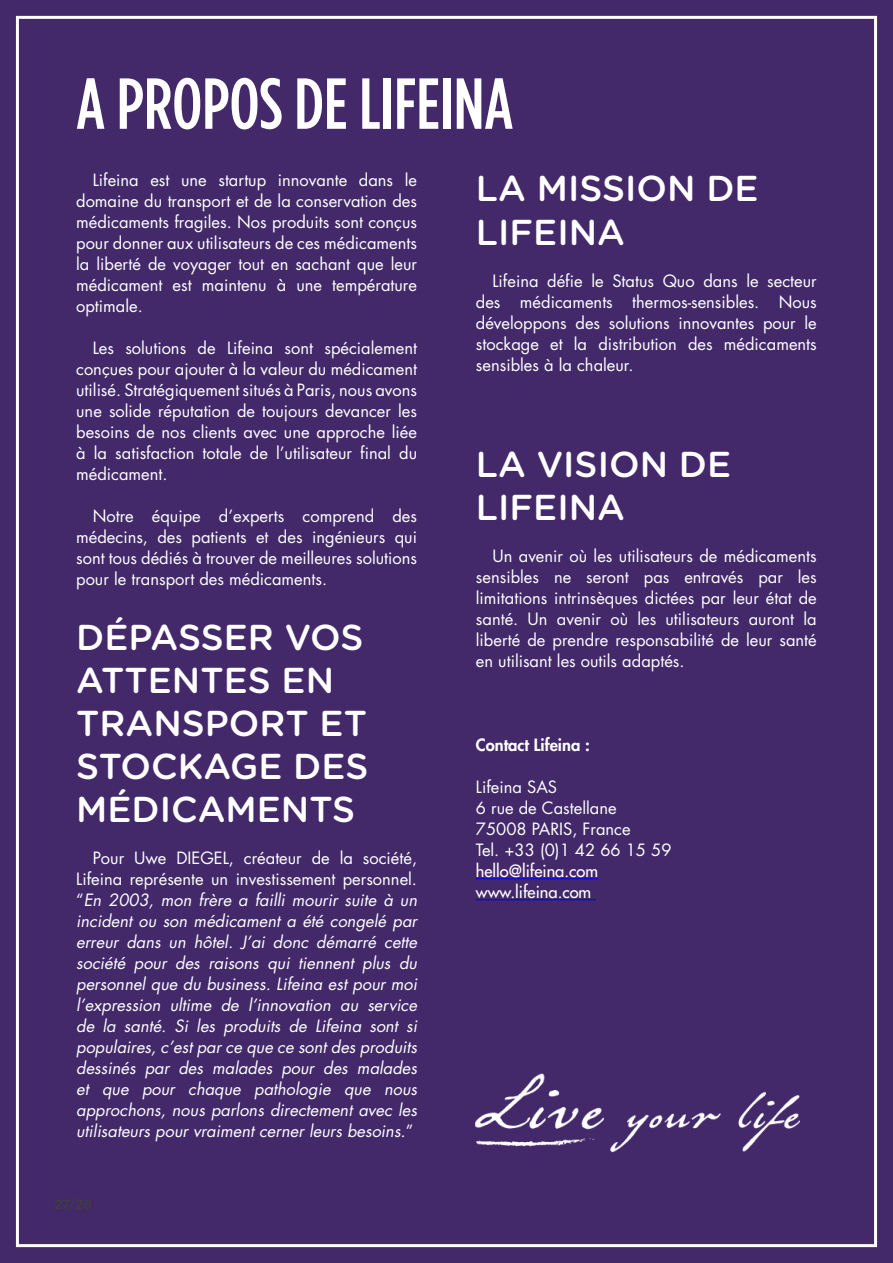
<style>
.page{position:relative;width:893px;height:1263px;background:#43296a}
.page>*{position:absolute;margin:0;border:0;box-sizing:border-box;transform-origin:0 0}
._05_body_text{font:500 72px "Gotham Condensed";color:#fff}
._05_body_text-2{font:500 36px/43.2px "Gotham Rounded";color:#fff}
._05_body_text-3{font:16.5px/21px "Futura Std";color:#fff;text-align:justify}
._05_body_text-4{font:italic 16.5px/21px "Futura Std";color:#fff;text-align:justify}
._05_body_text-5{font:500 16.5px "Futura Std";color:#fff}
._05_body_text-6{font:800 16.5px "Futura Std";color:#fff}
.t1{font:500 13.5px "Gotham Rounded";color:#3e3e3f}
.s1{font-style:normal}
</style>
<div class="page">
<hr style="left:476px;top:878px;width:122px;height:1px;background:#00f">
<hr style="left:476px;top:899px;width:120px;height:1px;background:#00f">
<img style="left:475px;top:1073px;width:325px;height:80px">
<p class="_05_body_text" style="left:76px;top:62px;width:439px">A PROPOS DE LIFEINA</p>
<p class="_05_body_text-3" style="left:76px;top:170px;width:342px;text-indent:16px">Lifeina est une startup innovante dans le domaine du transport et de la conservation des médicaments fragiles. Nos produits sont conçus pour donner aux utilisateurs de ces médicaments la liberté de voyager tout en sachant que leur médicament est maintenu à une température optimale.</p>
<p class="_05_body_text-3" style="left:76px;top:338px;width:342px;text-indent:16px">Les solutions de Lifeina sont spécialement conçues pour ajouter à la valeur du médicament utilisé. Stratégiquement situés à Paris, nous avons une solide réputation de toujours devancer les besoins de nos clients avec une approche liée à la satisfaction totale de l’utilisateur final du médicament.</p>
<p class="_05_body_text-3" style="left:76px;top:506px;width:342px;text-indent:16px">Notre équipe d’experts comprend des médecins, des patients et des ingénieurs qui sont tous dédiés à trouver de meilleures solutions pour le transport des médicaments.</p>
<p class="_05_body_text-2" style="left:76px;top:614px;width:294px">DÉPASSER VOS<br>ATTENTES EN<br>TRANSPORT ET<br>STOCKAGE DES<br>MÉDICAMENTS</p>
<p class="_05_body_text-4" style="left:76px;top:848px;width:342px;text-indent:16px"><span class="s1">Pour Uwe DIEGEL, créateur de la société, Lifeina représente un investissement personnel. “</span>En 2003, mon frère a failli mourir suite à un incident ou son médicament a été congelé par erreur dans un hôtel. J’ai donc démarré cette société pour des raisons qui tiennent plus du personnel que du business. Lifeina est pour moi l’expression ultime de l’innovation au service de la santé. Si les produits de Lifeina sont si populaires, c’est par ce que ce sont des produits dessinés par des malades pour des malades et que pour chaque pathologie que nous approchons, nous parlons directement avec les utilisateurs pour vraiment cerner leurs besoins.<span class="s1">”</span></p>
<p class="t1" style="left:54px;top:1194px;width:40px">27/28</p>
<p class="_05_body_text-2" style="left:476px;top:166px;width:284px">LA MISSION DE<br>LIFEINA</p>
<p class="_05_body_text-3" style="left:476px;top:270px;width:342px;text-indent:16px">Lifeina défie le Status Quo dans le secteur des médicaments thermos-sensibles. Nous développons des solutions innovantes pour le stockage et la distribution des médicaments sensibles à la chaleur.</p>
<p class="_05_body_text-2" style="left:476px;top:441px;width:257px">LA VISION DE<br>LIFEINA</p>
<p class="_05_body_text-3" style="left:476px;top:546px;width:342px;text-indent:16px">Un avenir où les utilisateurs de médicaments sensibles ne seront pas entravés par les limitations intrinsèques dictées par leur état de santé. Un avenir où les utilisateurs auront la liberté de prendre responsabilité de leur santé en utilisant les outils adaptés.</p>
<p class="_05_body_text-6" style="left:476px;top:735px;width:115px">Contact Lifeina :</p>
<p class="_05_body_text-3" style="left:476px;top:777px;width:83px">Lifeina SAS</p>
<p class="_05_body_text-3" style="left:476px;top:798px;width:142px">6 rue de Castellane</p>
<p class="_05_body_text-3" style="left:476px;top:819px;width:156px">75008 PARIS, France</p>
<p class="_05_body_text-3" style="left:476px;top:840px;width:197px">Tel. +33 (0)1 42 66 15 59</p>
<p class="_05_body_text-5" style="left:476px;top:861px;width:124px">hello@lifeina.com</p>
<p class="_05_body_text-5" style="left:476px;top:882px;width:117px">www.lifeina.com</p>
</div>
